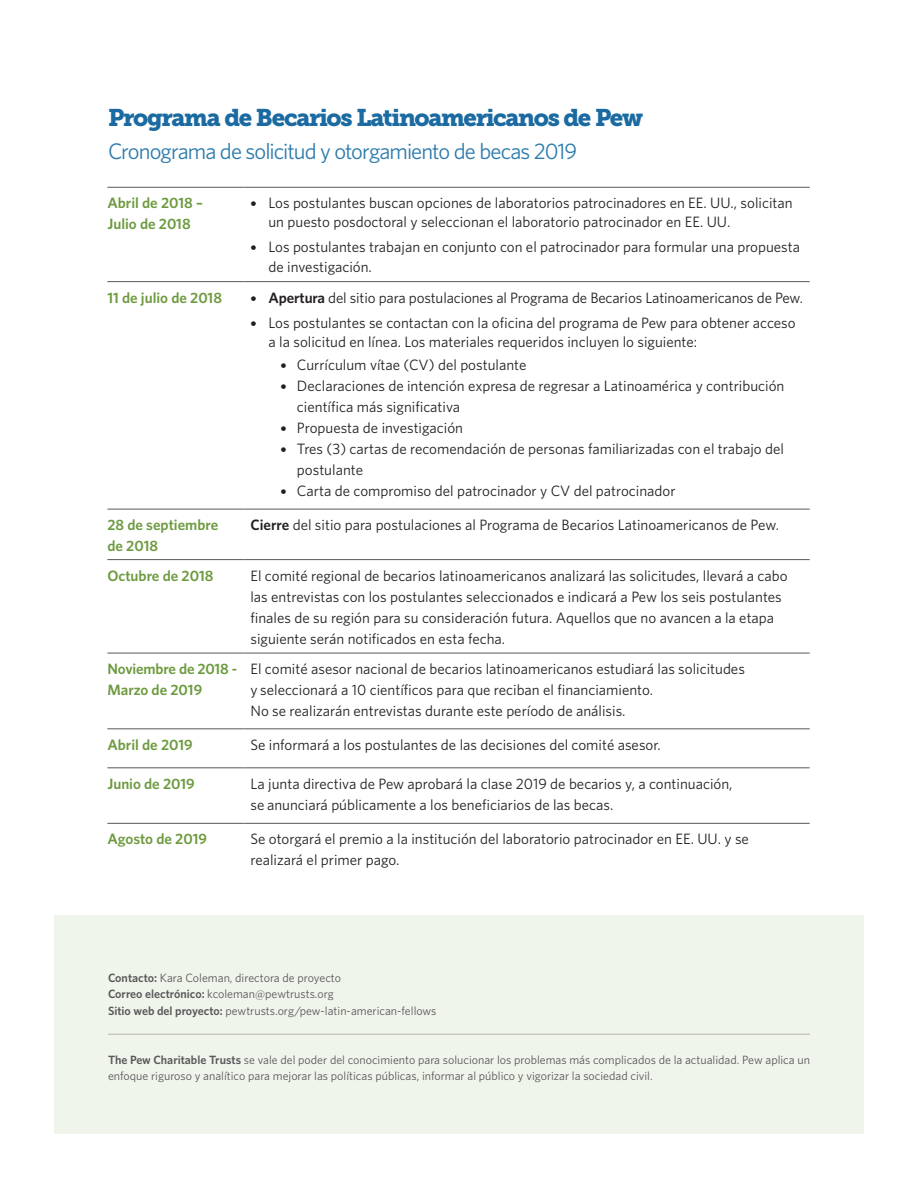
<style>
.page{position:relative;width:918px;height:1188px;background:#fff}
.page>*{position:absolute;margin:0;border:0;box-sizing:border-box;transform-origin:0 0}
.t1{font:24px "Museo Slab 900";letter-spacing:-.055em;color:#1b6ba2}
.t2{font:22.5px "Whitney";letter-spacing:-.04em;color:#2d7bac}
.t3{font:15px/21px "Whitney";color:#231f20}
.t4{font:600 15px/21px "Whitney";color:#6d9a3f}
.t5{font:12px/16.5px "Whitney";color:#57585a}
.s1{font-family:"Museo Sans 500"}
.s2{font-weight:600}
</style>
<div class="page">
<hr style="left:107px;top:187px;width:137px;height:1px;background:#57585a">
<hr style="left:244px;top:187px;width:566px;height:1px;background:#57585a">
<hr style="left:107px;top:281px;width:137px;height:1px;background:#57585a">
<hr style="left:244px;top:281px;width:566px;height:1px;background:#57585a">
<hr style="left:107px;top:509px;width:137px;height:1px;background:#57585a">
<hr style="left:244px;top:509px;width:566px;height:1px;background:#57585a">
<hr style="left:107px;top:559px;width:137px;height:1px;background:#57585a">
<hr style="left:244px;top:559px;width:566px;height:1px;background:#57585a">
<hr style="left:107px;top:653px;width:137px;height:1px;background:#57585a">
<hr style="left:244px;top:653px;width:566px;height:1px;background:#57585a">
<hr style="left:107px;top:728px;width:137px;height:1px;background:#57585a">
<hr style="left:244px;top:728px;width:566px;height:1px;background:#57585a">
<hr style="left:107px;top:767px;width:137px;height:1px;background:#57585a">
<hr style="left:244px;top:767px;width:566px;height:1px;background:#57585a">
<hr style="left:107px;top:823px;width:137px;height:1px;background:#57585a">
<hr style="left:244px;top:823px;width:566px;height:1px;background:#57585a">
<div style="left:54px;top:915px;width:810px;height:219px;background:#f0f5ec"></div>
<hr style="left:108px;top:1034px;width:702px;height:1px;background:#231f20">
<h1 class="t1" style="left:108px;top:104px;width:537px">Programa de Becarios Latinoamericanos de Pew</h1>
<h2 class="t2" style="left:108px;top:137px;width:471px">Cronograma de solicitud y otorgamiento de becas 2019</h2>
<p class="t4" style="left:107px;top:192px;width:97px">Abril de 2018 –<br>Julio de 2018</p>
<p class="t3" style="left:268px;top:192px;width:526px;line-height:19.5px;text-indent:-18px"><span class="s1">•</span> Los postulantes buscan opciones de laboratorios patrocinadores en EE. UU., solicitan un puesto posdoctoral y seleccionan el laboratorio patrocinador en EE. UU.</p>
<p class="t3" style="left:268px;top:237px;width:533px;line-height:19.5px;text-indent:-18px"><span class="s1">•</span> Los postulantes trabajan en conjunto con el patrocinador para formular una propuesta de investigación.</p>
<p class="t4" style="left:107px;top:287px;width:116px">11 de julio de 2018</p>
<p class="t3" style="left:250px;top:287px;width:554px"><span class="s1">•</span> <span class="s2">Apertura</span> del sitio para postulaciones al Programa de Becarios Latinoamericanos de Pew.</p>
<p class="t3" style="left:268px;top:312px;width:529px;line-height:19.5px;text-indent:-18px"><span class="s1">•</span> Los postulantes se contactan con la oficina del programa de Pew para obtener acceso a la solicitud en línea. Los materiales requeridos incluyen lo siguiente:</p>
<p class="t3" style="left:280px;top:354px;width:247px"><span class="s1">•</span> Currículum vítae (CV) del postulante</p>
<p class="t3" style="left:297px;top:375px;width:489px;text-indent:-16px"><span class="s1">•</span> Declaraciones de intención expresa de regresar a Latinoamérica y contribución científica más significativa</p>
<p class="t3" style="left:280px;top:417px;width:184px"><span class="s1">•</span> Propuesta de investigación</p>
<p class="t3" style="left:297px;top:438px;width:488px;text-indent:-16px"><span class="s1">•</span> Tres (3) cartas de recomendación de personas familiarizadas con el trabajo del postulante</p>
<p class="t3" style="left:280px;top:480px;width:397px"><span class="s1">•</span> Carta de compromiso del patrocinador y CV del patrocinador</p>
<p class="t4" style="left:107px;top:514px;width:112px">28 de septiembre de 2018</p>
<p class="t3" style="left:250px;top:514px;width:530px"><span class="s2">Cierre</span> del sitio para postulaciones al Programa de Becarios Latinoamericanos de Pew.</p>
<p class="t4" style="left:107px;top:565px;width:108px">Octubre de 2018</p>
<p class="t3" style="left:250px;top:565px;width:539px">El comité regional de becarios latinoamericanos analizará las solicitudes, llevará a cabo las entrevistas con los postulantes seleccionados e indicará a Pew los seis postulantes finales de su región para su consideración futura. Aquellos que no avancen a la etapa siguiente serán notificados en esta fecha.</p>
<p class="t4" style="left:107px;top:658px;width:131px">Noviembre de 2018 -<br>Marzo de 2019</p>
<p class="t3" style="left:250px;top:658px;width:496px">El comité asesor nacional de becarios latinoamericanos estudiará las solicitudes y seleccionará a 10 científicos para que reciban el financiamiento.<br>No se realizarán entrevistas durante este período de análisis.</p>
<p class="t4" style="left:107px;top:734px;width:87px">Abril de 2019</p>
<p class="t3" style="left:250px;top:734px;width:412px">Se informará a los postulantes de las decisiones del comité asesor.</p>
<p class="t4" style="left:107px;top:773px;width:89px">Junio de 2019</p>
<p class="t3" style="left:250px;top:773px;width:484px">La junta directiva de Pew aprobará la clase 2019 de becarios y, a continuación, se anunciará públicamente a los beneficiarios de las becas.</p>
<p class="t4" style="left:107px;top:828px;width:101px">Agosto de 2019</p>
<p class="t3" style="left:250px;top:828px;width:500px">Se otorgará el premio a la institución del laboratorio patrocinador en EE. UU. y se realizará el primer pago.</p>
<p class="t5" style="left:108px;top:969px;width:330px"><span class="s2">Contacto:</span> Kara Coleman, directora de proyecto<br><span class="s2">Correo electrónico:</span> kcoleman@pewtrusts.org<br><span class="s2">Sitio web del proyecto:</span> pewtrusts.org/pew-latin-american-fellows</p>
<p class="t5" style="left:108px;top:1051px;width:704px"><span class="s2">The Pew Charitable Trusts</span> se vale del poder del conocimiento para solucionar los problemas más complicados de la actualidad. Pew aplica un enfoque riguroso y analítico para mejorar las políticas públicas, informar al público y vigorizar la sociedad civil.</p>
</div>
